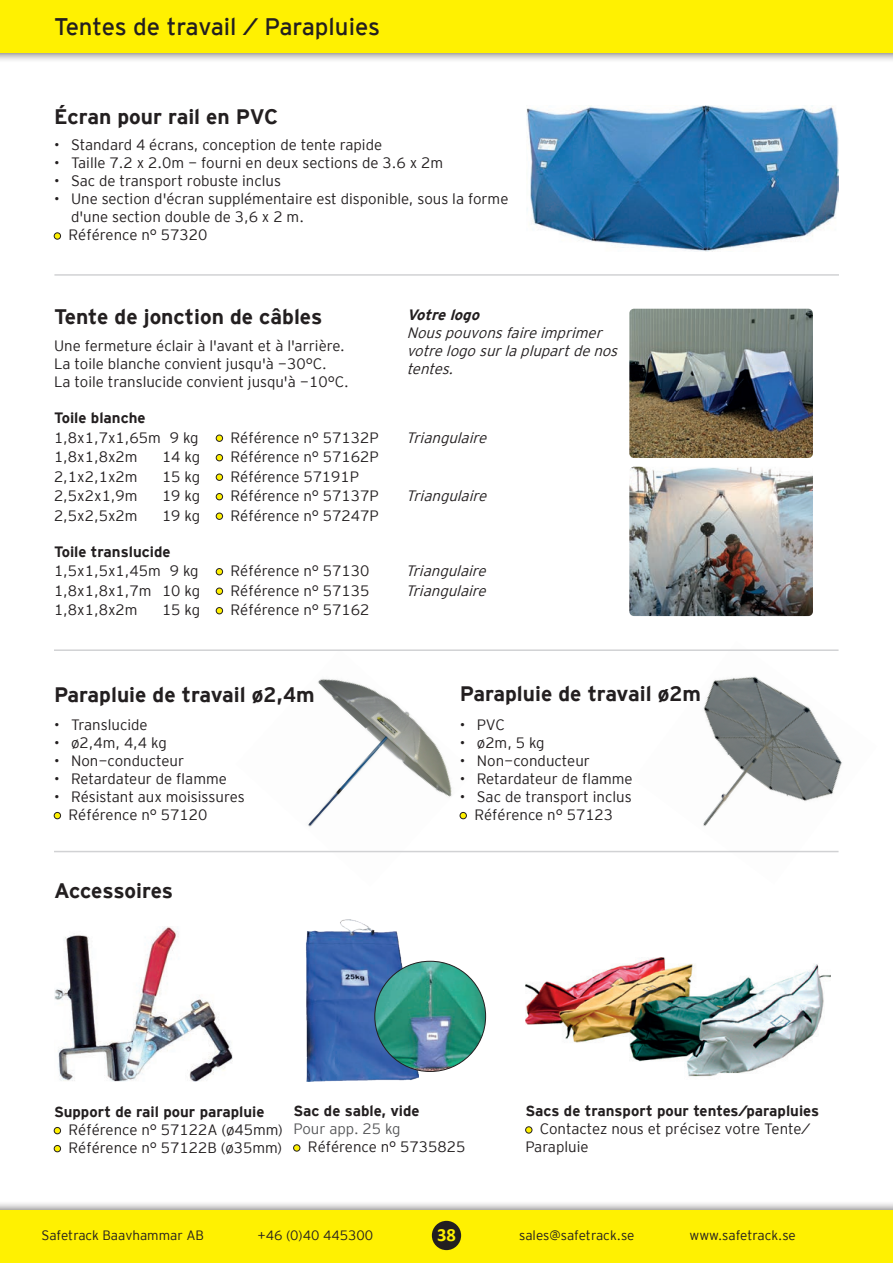
<style>
.page{position:relative;width:893px;height:1263px;background:#fff}
.page>*{position:absolute;margin:0;border:0;box-sizing:border-box;transform-origin:0 0}
.t1{font:24px "Interstate Mono";color:#231f20}
.t2{font:700 21px "Interstate Mono";color:#231f20}
.t3{font:700 18.6px "Calibri";color:#fff101}
.t4{font:15px/18px "Interstate Mono Lgt";color:#231f20}
.t5{font:700 15px "Interstate Mono";color:#231f20}
.t6{font:italic 15px/18px "Interstate Mono Lgt";color:#231f20}
.t7{font:15px "Interstate Mono Lgt";color:#57585a}
.t8{font:italic 700 15px "Interstate Mono";color:#231f20}
.t9{font:13.5px "Interstate Mono Lgt";color:#231f20}
</style>
<div class="page">
<div style="left:0;top:1200px;width:893px;height:63px;background:#231f20;opacity:.75"></div>
<div style="left:0;top:1210px;width:893px;height:53px;background:#fff101"></div>
<div style="left:0;top:0;width:893px;height:63px;background:#231f20;opacity:.75"></div>
<div style="left:0;top:0;width:893px;height:53px;background:#fff101"></div>
<div style="left:432px;top:1221px;width:29px;height:29px;background:#231f20;border-radius:50%"></div>
<img style="left:633px;top:649px;width:209px;height:204px">
<div style="left:216px;top:435px;width:7px;height:6px;background:#fff101;border-radius:50%"></div>
<div style="left:216px;top:435px;width:7px;height:7px;border:1px solid #231f20;border-radius:50%"></div>
<div style="left:216px;top:454px;width:7px;height:7px;background:#fff101;border-radius:50%"></div>
<div style="left:216px;top:454px;width:7px;height:7px;border:1px solid #231f20;border-radius:50%"></div>
<div style="left:216px;top:474px;width:7px;height:6px;background:#fff101;border-radius:50%"></div>
<div style="left:216px;top:474px;width:7px;height:7px;border:1px solid #231f20;border-radius:50%"></div>
<div style="left:216px;top:493px;width:7px;height:7px;background:#fff101;border-radius:50%"></div>
<div style="left:216px;top:493px;width:7px;height:7px;border:1px solid #231f20;border-radius:50%"></div>
<div style="left:216px;top:513px;width:7px;height:6px;background:#fff101;border-radius:50%"></div>
<div style="left:216px;top:513px;width:7px;height:7px;border:1px solid #231f20;border-radius:50%"></div>
<div style="left:216px;top:568px;width:7px;height:7px;background:#fff101;border-radius:50%"></div>
<div style="left:216px;top:568px;width:7px;height:7px;border:1px solid #231f20;border-radius:50%"></div>
<div style="left:216px;top:588px;width:7px;height:6px;background:#fff101;border-radius:50%"></div>
<div style="left:216px;top:588px;width:7px;height:7px;border:1px solid #231f20;border-radius:50%"></div>
<div style="left:216px;top:607px;width:7px;height:7px;background:#fff101;border-radius:50%"></div>
<div style="left:216px;top:607px;width:7px;height:7px;border:1px solid #231f20;border-radius:50%"></div>
<img style="left:629px;top:467px;width:184px;height:149px">
<img style="left:526px;top:105px;width:312px;height:147px">
<div style="left:54px;top:233px;width:7px;height:6px;background:#fff101;border-radius:50%"></div>
<div style="left:54px;top:233px;width:7px;height:6px;border:1px solid #231f20;border-radius:50%"></div>
<hr style="left:54px;top:274px;width:785px;height:2px;background:#d1d2d4">
<img style="left:236px;top:679px;width:239px;height:174px">
<img style="left:54px;top:927px;width:179px;height:155px">
<div style="left:54px;top:812px;width:7px;height:7px;background:#fff101;border-radius:50%"></div>
<div style="left:54px;top:812px;width:7px;height:7px;border:1px solid #231f20;border-radius:50%"></div>
<img style="left:306px;top:919px;width:112px;height:163px">
<img style="left:375px;top:961px;width:111px;height:110px;border-radius:55px">
<svg style="left:294px;top:1145px;width:6px;height:6px"></svg>
<div style="left:293px;top:1144px;width:7px;height:7px;border:1px solid #231f20;border-radius:50%"></div>
<hr style="left:54px;top:649px;width:784px;height:2px;background:#d1d2d4">
<div style="left:54px;top:1127px;width:7px;height:7px;background:#fff101;border-radius:50%"></div>
<div style="left:54px;top:1127px;width:7px;height:7px;border:1px solid #231f20;border-radius:50%"></div>
<div style="left:54px;top:1145px;width:7px;height:7px;background:#fff101;border-radius:50%"></div>
<div style="left:54px;top:1145px;width:7px;height:7px;border:1px solid #231f20;border-radius:50%"></div>
<hr style="left:54px;top:851px;width:784px;height:1px;background:#d1d2d4">
<div style="left:460px;top:812px;width:6px;height:7px;background:#fff101;border-radius:50%"></div>
<div style="left:460px;top:812px;width:7px;height:7px;border:1px solid #231f20;border-radius:50%"></div>
<img style="left:629px;top:309px;width:184px;height:149px">
<img style="left:525px;top:957px;width:305px;height:120px">
<svg style="left:526px;top:1127px;width:6px;height:6px"></svg>
<div style="left:525px;top:1126px;width:7px;height:7px;border:1px solid #231f20;border-radius:50%"></div>
<h1 class="t1" style="left:54px;top:13px;width:328px">Tentes de travail / Parapluies</h1>
<h2 class="t2" style="left:54px;top:105px;width:226px">Écran pour rail en PVC</h2>
<p class="t4" style="left:54px;top:136px;width:330px">• Standard 4 écrans, conception de tente rapide</p>
<p class="t4" style="left:54px;top:154px;width:391px">• Taille 7.2 x 2.0m - fourni en deux sections de 3.6 x 2m</p>
<p class="t4" style="left:54px;top:172px;width:229px">• Sac de transport robuste inclus</p>
<p class="t4" style="left:69px;top:190px;width:441px;text-indent:-15px">• Une section d'écran supplémentaire est disponible, sous la forme d'une section double de 3,6 x 2 m.<br>Référence n° 57320</p>
<h2 class="t2" style="left:54px;top:305px;width:270px">Tente de jonction de câbles</h2>
<p class="t8" style="left:407px;top:306px;width:78px">Votrelogo</p>
<p class="t6" style="left:407px;top:323px;width:217px">Nouspouvonsfaireimprimer votrelogo surlaplupartdenos tentes.</p>
<p class="t4" style="left:54px;top:337px;width:296px">Une fermeture éclair à l'avant et à l'arrière.<br>La toile blanche convient jusqu'à -30°C.<br>La toile translucide convient jusqu'à -10°C.</p>
<p class="t5" style="left:54px;top:409px;width:93px">Toile blanche</p>
<p class="t4" style="left:54px;top:428px;width:146px">1,8x1,7x1,65m 9 kg</p>
<p class="t4" style="left:231px;top:428px;width:150px">Référence n° 57132P</p>
<p class="t6" style="left:406px;top:428px;width:86px">Triangulaire</p>
<p class="t4" style="left:54px;top:448px;width:85px">1,8x1,8x2m</p>
<p class="t4" style="left:162px;top:448px;width:40px">14 kg</p>
<p class="t4" style="left:231px;top:448px;width:150px">Référence n° 57162P</p>
<p class="t4" style="left:54px;top:467px;width:85px">2,1x2,1x2m</p>
<p class="t4" style="left:162px;top:467px;width:40px">15 kg</p>
<p class="t4" style="left:231px;top:467px;width:130px">Référence 57191P</p>
<p class="t4" style="left:54px;top:487px;width:85px">2,5x2x1,9m</p>
<p class="t4" style="left:162px;top:487px;width:40px">19 kg</p>
<p class="t4" style="left:231px;top:487px;width:150px">Référence n° 57137P</p>
<p class="t6" style="left:406px;top:487px;width:86px">Triangulaire</p>
<p class="t4" style="left:54px;top:506px;width:85px">2,5x2,5x2m</p>
<p class="t4" style="left:162px;top:506px;width:40px">19 kg</p>
<p class="t4" style="left:231px;top:506px;width:150px">Référence n° 57247P</p>
<p class="t5" style="left:54px;top:543px;width:118px">Toile translucide</p>
<p class="t4" style="left:54px;top:562px;width:146px">1,5x1,5x1,45m 9 kg</p>
<p class="t4" style="left:231px;top:562px;width:140px">Référence n° 57130</p>
<p class="t6" style="left:405px;top:562px;width:86px">Triangulaire</p>
<p class="t4" style="left:54px;top:581px;width:148px">1,8x1,8x1,7m 10 kg</p>
<p class="t4" style="left:231px;top:581px;width:140px">Référence n° 57135</p>
<p class="t6" style="left:405px;top:581px;width:86px">Triangulaire</p>
<p class="t4" style="left:54px;top:601px;width:85px">1,8x1,8x2m</p>
<p class="t4" style="left:162px;top:601px;width:40px">15 kg</p>
<p class="t4" style="left:231px;top:601px;width:140px">Référence n° 57162</p>
<h2 class="t2" style="left:54px;top:682px;width:262px">Parapluie de travail ø2,4m</h2>
<p class="t4" style="left:54px;top:716px;width:95px">• Translucide</p>
<p class="t4" style="left:54px;top:734px;width:114px">• ø2,4m, 4,4 kg</p>
<p class="t4" style="left:54px;top:752px;width:132px">• Non-conducteur</p>
<p class="t4" style="left:54px;top:770px;width:174px">• Retardateur de flamme</p>
<p class="t4" style="left:69px;top:788px;width:178px;text-indent:-15px">• Résistant aux moisissures<br>Référence n° 57120</p>
<h2 class="t2" style="left:54px;top:879px;width:121px">Accessoires</h2>
<h2 class="t2" style="left:460px;top:682px;width:242px">Parapluie de travail ø2m</h2>
<p class="t4" style="left:460px;top:716px;width:47px">• PVC</p>
<p class="t4" style="left:460px;top:734px;width:86px">• ø2m, 5 kg</p>
<p class="t4" style="left:460px;top:752px;width:132px">• Non-conducteur</p>
<p class="t4" style="left:460px;top:770px;width:174px">• Retardateur de flamme</p>
<p class="t4" style="left:460px;top:788px;width:173px;text-align:center">• Sac de transport inclus<br>Référence n° 57123</p>
<p class="t5" style="left:54px;top:1103px;width:212px">Support de rail pour parapluie</p>
<p class="t4" style="left:69px;top:1121px;width:216px">Référence n° 57122A (ø45mm)<br>Référence n° 57122B (ø35mm)</p>
<p class="t5" style="left:293px;top:1103px;width:128px">Sac de sable, vide</p>
<p class="t7" style="left:293px;top:1121px;width:109px">Pour app. 25 kg</p>
<p class="t4" style="left:308px;top:1138px;width:159px">Référence n° 5735825</p>
<p class="t5" style="left:525px;top:1103px;width:295px">Sacs de transport pour tentes/parapluies</p>
<p class="t4" style="left:525px;top:1120px;width:286px;text-indent:15px">Contactez nous et précisez votre Tente/<br>Parapluie</p>
<p class="t9" style="left:41px;top:1228px;width:164px">Safetrack Baavhammar AB</p>
<p class="t9" style="left:257px;top:1228px;width:117px">+46 (0)40 445300</p>
<p class="t3" style="left:437px;top:1222px;width:20px">38</p>
<p class="t9" style="left:519px;top:1228px;width:117px">sales@safetrack.se</p>
<p class="t9" style="left:689px;top:1228px;width:108px">www.safetrack.se</p>
</div>
